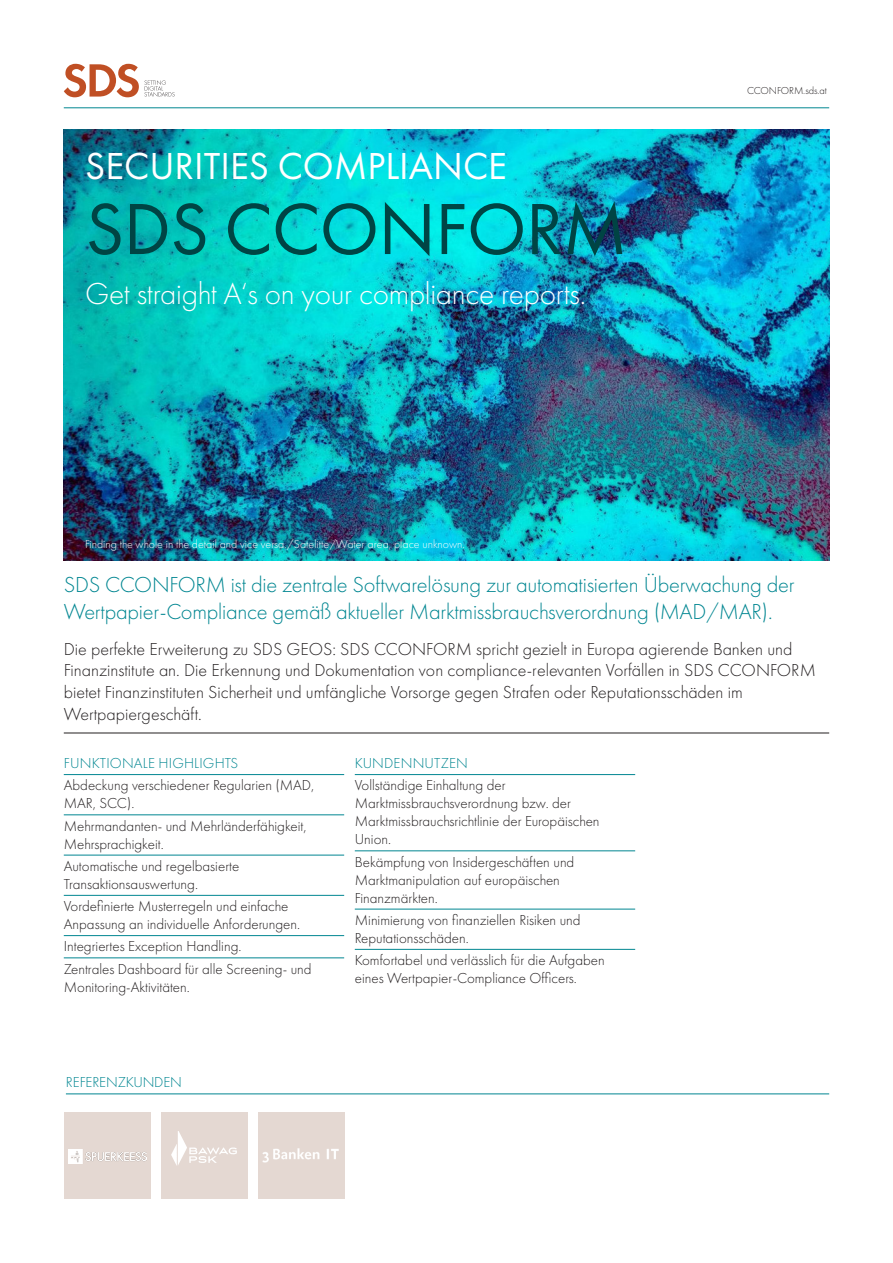
<style>
.page{position:relative;width:893px;height:1263px;background:#fff}
.page>*{position:absolute;margin:0;border:0;box-sizing:border-box;transform-origin:0 0}
.t1{font:75px "Futura PT";letter-spacing:-.01em;color:#044}
.t2{font:39px "Futura PT";color:#fff}
.t3{font:300 31.5px "Futura PT";letter-spacing:-.01em;color:#fff}
.t4{font:300 22.5px/27px "Futura PT";letter-spacing:-.01em;color:#008691}
.t5{font:300 18px/21.6px "Futura PT";color:#231f20}
.t6{font:300 15px/18px "Futura PT";color:#231f20}
.t7{font:300 15px "Futura PT";letter-spacing:.01em;color:#008691}
.t8{font:300 15px "Futura PT";letter-spacing:-.01em;color:#008691}
.t9{font:300 12px "Futura PT";color:#fff}
.t10{font:300 10.5px "Futura PT";letter-spacing:-.01em;color:#231f20}
</style>
<div class="page">
<img style="left:64px;top:129px;width:765px;height:431px">
<hr style="left:64px;top:774px;width:280px;height:1px;background:#008691">
<hr style="left:64px;top:814px;width:280px;height:1px;background:#008691">
<hr style="left:64px;top:855px;width:280px;height:1px;background:#008691">
<hr style="left:64px;top:895px;width:280px;height:1px;background:#008691">
<hr style="left:64px;top:935px;width:280px;height:1px;background:#008691">
<hr style="left:64px;top:957px;width:280px;height:1px;background:#008691">
<hr style="left:355px;top:774px;width:280px;height:1px;background:#008691">
<hr style="left:355px;top:850px;width:280px;height:1px;background:#008691">
<hr style="left:355px;top:909px;width:280px;height:1px;background:#008691">
<hr style="left:355px;top:949px;width:280px;height:1px;background:#008691">
<hr style="left:66px;top:1094px;width:763px;height:1px;background:#008691">
<div style="left:258px;top:1112px;width:86px;height:86px;background:#e4d8d2"></div>
<img style="left:262px;top:1148px;width:77px;height:15px">
<div style="left:64px;top:1112px;width:86px;height:86px;background:#e4d8d2"></div>
<img style="left:68px;top:1149px;width:79px;height:15px">
<div style="left:161px;top:1112px;width:86px;height:86px;background:#e4d8d2"></div>
<img style="left:171px;top:1131px;width:66px;height:35px">
<hr style="left:64px;top:108px;width:765px;height:1px;background:#008691">
<hr style="left:64px;top:733px;width:765px;height:1px;background:#231f20">
<svg style="left:64px;top:64px;width:111px;height:33px"></svg>
<p class="t2" style="left:85px;top:142px;width:423px">SECURITIES COMPLIANCE</p>
<p class="t1" style="left:85px;top:185px;width:543px">SDS CCONFORM</p>
<p class="t3" style="left:85px;top:276px;width:502px">Get straight A‘s on your compliance reports.</p>
<p class="t9" style="left:85px;top:537px;width:381px">Finding the whole in the detail and vice versa./Satelitte/Water area, place unknown.</p>
<p class="t10" style="left:747px;top:85px;width:81px">CCONFORM.sds.at</p>
<p class="t4" style="left:64px;top:571px;width:732px">SDS CCONFORM ist die zentrale Softwarelösung zur automatisierten Überwachung der<br>Wertpapier-Compliance gemäß aktueller Marktmissbrauchsverordnung (MAD/MAR).</p>
<p class="t5" style="left:64px;top:638px;width:753px">Die perfekte Erweiterung zu SDS GEOS: SDS CCONFORM spricht gezielt in Europa agierende Banken und Finanzinstitute an. Die Erkennung und Dokumentation von compliance-relevanten Vorfällen in SDS CCONFORM bietet Finanzinstituten Sicherheit und umfängliche Vorsorge gegen Strafen oder Reputationsschäden im Wertpapiergeschäft.</p>
<p class="t7" style="left:64px;top:754px;width:176px">FUNKTIONALE HIGHLIGHTS</p>
<p class="t6" style="left:64px;top:776px;width:252px">Abdeckung verschiedener Regularien (MAD,<br>MAR, SCC).</p>
<p class="t6" style="left:64px;top:817px;width:244px">Mehrmandanten- und Mehrländerfähigkeit,<br>Mehrsprachigkeit.</p>
<p class="t6" style="left:64px;top:857px;width:177px">Automatische und regelbasierte<br>Transaktionsauswertung.</p>
<p class="t6" style="left:64px;top:897px;width:238px">Vordefinierte Musterregeln und einfache<br>Anpassung an individuelle Anforderungen.</p>
<p class="t6" style="left:64px;top:937px;width:179px">Integriertes Exception Handling.</p>
<p class="t6" style="left:64px;top:960px;width:249px">Zentrales Dashboard für alle Screening- und<br>Monitoring-Aktivitäten.</p>
<p class="t7" style="left:355px;top:754px;width:115px">KUNDENNUTZEN</p>
<p class="t6" style="left:355px;top:776px;width:246px">Vollständige Einhaltung der<br>Marktmissbrauchsverordnung bzw. der<br>Marktmissbrauchsrichtlinie der Europäischen<br>Union.</p>
<p class="t6" style="left:355px;top:853px;width:221px">Bekämpfung von Insidergeschäften und<br>Marktmanipulation auf europäischen<br>Finanzmärkten.</p>
<p class="t6" style="left:355px;top:911px;width:227px">Minimierung von finanziellen Risiken und<br>Reputationsschäden.</p>
<p class="t6" style="left:355px;top:951px;width:251px">Komfortabel und verlässlich für die Aufgaben eines Wertpapier-Compliance Officers.</p>
<p class="t8" style="left:66px;top:1074px;width:118px">REFERENZKUNDEN</p>
</div>
